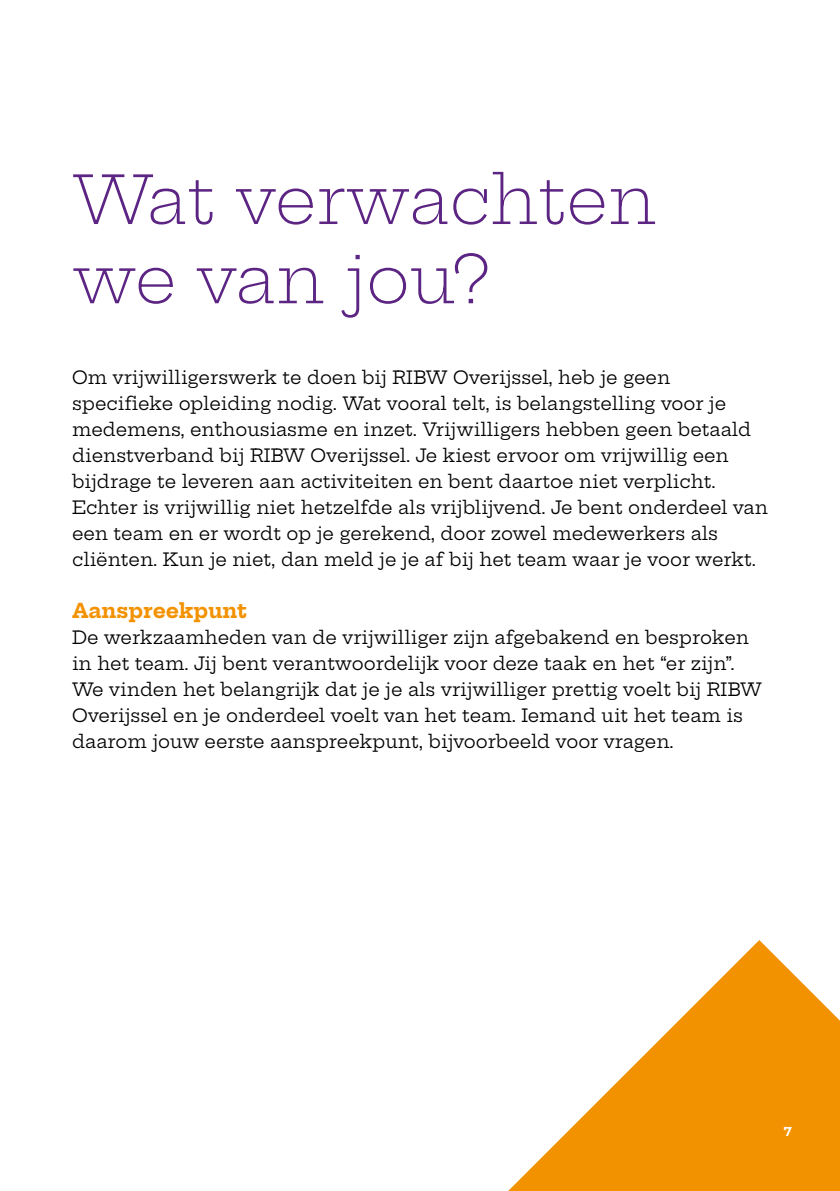
<style>
.page{position:relative;width:840px;height:1191px;background:#fff}
.page>*{position:absolute;margin:0;border:0;box-sizing:border-box;transform-origin:0 0}
.t1{font:300 66px/79.2px "Hepta Slab";color:#5c2483}
.t2{font:700 20px "Hepta Slab";color:#f39200}
.t3{font:18px/26px "Hepta Slab";color:#000}
.t4{font:700 12px "Hepta Slab";color:#fff}
</style>
<div class="page">
<svg style="left:508px;top:940px;width:331px;height:251px;fill:#f39200"></svg>
<hr style="left:0;top:0;width:1px;height:1191px;background:#5c2483">
<h1 class="t1" style="left:72px;top:152px;width:585px">Wat verwachten we van jou?</h1>
<p class="t3" style="left:72px;top:362px;width:697px">Om vrijwilligerswerk te doen bij RIBW Overijssel, heb je geen specifieke opleiding nodig. Wat vooral telt, is belangstelling voor je medemens, enthousiasme en inzet. Vrijwilligers hebben geen betaald dienstverband bij RIBW Overijssel. Je kiest ervoor om vrijwillig een bijdrage te leveren aan activiteiten en bent daartoe niet verplicht.<br>Echter is vrijwillig niet hetzelfde als vrijblijvend. Je bent onderdeel van een team en er wordt op je gerekend, door zowel medewerkers als cliënten. Kun je niet, dan meld je je af bij het team waar je voor werkt.</p>
<p class="t2" style="left:72px;top:594px;width:176px">Aanspreekpunt</p>
<p class="t3" style="left:72px;top:622px;width:691px">De werkzaamheden van de vrijwilliger zijn afgebakend en besproken in het team. Jij bent verantwoordelijk voor deze taak en het “er zijn”.<br>We vinden het belangrijk dat je je als vrijwilliger prettig voelt bij RIBW Overijssel en je onderdeel voelt van het team. Iemand uit het team is daarom jouw eerste aanspreekpunt, bijvoorbeeld voor vragen.</p>
<p class="t4" style="left:783px;top:1121px;width:10px">7</p>
</div>
